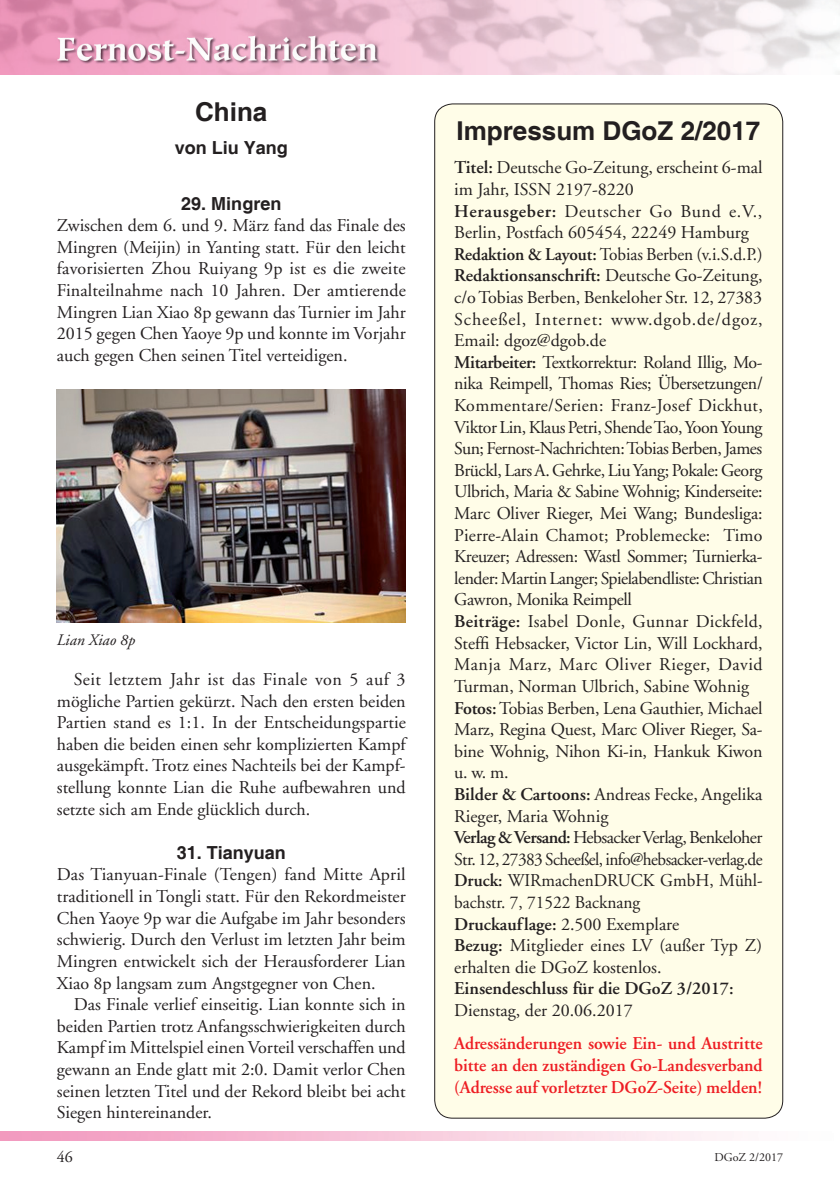
<style>
.page{position:relative;width:840px;height:1191px;background:#fff}
.page>*{position:absolute;margin:0;border:0;box-sizing:border-box;transform-origin:0 0}
.t1{font:700 26px "Helvetica";color:#231f20}
.t2{font:18px/21.6px "Adobe Garamond";color:#231f20;text-align:justify}
.t3{font:600 18px/22px "Adobe Garamond";color:#ee1d23;text-align:justify}
.t4{font:600 18px "Adobe Garamond";color:#231f20}
.t5{font:700 18px "Helvetica";color:#231f20}
.t6{font:italic 16px "Adobe Garamond";color:#231f20}
.t7{font:16px "Adobe Garamond";color:#231f20}
.t8{font:12px "Adobe Garamond";color:#231f20}
.s1{font-weight:600}
</style>
<div class="page">
<img style="left:0;top:0;width:839px;height:75px">
<img style="left:57px;top:389px;width:348px;height:233px">
<div style="left:434px;top:104px;width:348px;height:1014px;background:#fffde8;border-radius:18px"></div>
<h1 class="t1" style="left:195px;top:96px;width:74px">China</h1>
<p class="t5" style="left:175px;top:137px;width:115px">von Liu Yang</p>
<p class="t5" style="left:181px;top:192px;width:102px">29. Mingren</p>
<p class="t2" style="left:57px;top:215px;width:350px">Zwischen dem 6. und 9. März fand das Finale des Mingren (Meijin) in Yanting statt. Für den leicht favorisierten Zhou Ruiyang 9p ist es die zweite Finalteilnahme nach 10 Jahren. Der amtierende Mingren Lian Xiao 8p gewann das Turnier im Jahr 2015 gegen Chen Yaoye 9p und konnte im Vorjahr auch gegen Chen seinen Titel verteidigen.</p>
<p class="t6" style="left:57px;top:631px;width:80px">Lian Xiao 8p</p>
<p class="t2" style="left:57px;top:669px;width:350px;text-indent:17px">Seit letztem Jahr ist das Finale von 5 auf 3 mögliche Partien gekürzt. Nach den ersten beiden Partien stand es 1:1. In der Entscheidungspartie haben die beiden einen sehr komplizierten Kampf ausgekämpft. Trotz eines Nachteils bei der Kampf&shy;stellung konnte Lian die Ruhe aufbewahren und setzte sich am Ende glücklich durch.</p>
<p class="t5" style="left:177px;top:841px;width:111px">31. Tianyuan</p>
<p class="t2" style="left:57px;top:864px;width:350px">Das Tianyuan-Finale (Tengen) fand Mitte April traditionell in Tongli statt. Für den Rekordmeister Chen Yaoye 9p war die Aufgabe im Jahr besonders schwierig. Durch den Verlust im letzten Jahr beim Mingren entwickelt sich der Herausforderer Lian Xiao 8p langsam zum Angstgegner von Chen.</p>
<p class="t2" style="left:57px;top:994px;width:350px;text-indent:17px">Das Finale verlief einseitig. Lian konnte sich in beiden Partien trotz Anfangsschwierigkeiten durch Kampf im Mittelspiel einen Vorteil verschaffen und gewann an Ende glatt mit 2:0. Damit verlor Chen seinen letzten Titel und der Rekord bleibt bei acht Siegen hintereinander.</p>
<h1 class="t1" style="left:456px;top:115px;width:305px">Impressum DGoZ 2/2017</h1>
<p class="t2" style="left:454px;top:157px;width:310px;text-align:left"><span class="s1">Titel:</span> Deutsche Go-Zeitung, erscheint 6-mal im Jahr, ISSN 2197-8220<br><span class="s1">Herausgeber:</span> Deutscher Go Bund e.V., Berlin, Postfach 605454, 22249 Hamburg <span class="s1">Redaktion &amp; Layout:</span> Tobias Berben (v.i.S.d.P.)<br><span class="s1">Redaktionsanschrift:</span> Deutsche Go-Zeitung, c/o Tobias Berben, Benkeloher Str. 12, 27383<br>Scheeßel, Internet: www.dgob.de/dgoz, Email: dgoz@dgob.de<br><span class="s1">Mitarbeiter:</span> Textkorrektur: Roland Illig, Mo&shy;nika Reimpell, Thomas Ries; Übersetzungen/ Kommentare/Serien: Franz-Josef Dickhut, Viktor Lin, Klaus Petri, Shende Tao, Yoon Young Sun; Fernost-Nachrichten: Tobias Berben, James Brückl, Lars A. Gehrke, Liu Yang; Pokale: Georg Ulbrich, Maria &amp; Sabine Wohnig; Kinderseite:<br>Marc Oliver Rieger, Mei Wang; Bundesliga:<br>Pierre-Alain Chamot; Problemecke: Timo Kreuzer; Adressen: Wastl Sommer; Turnierka&shy;lender: Martin Langer; Spielabendliste: Christian Gawron, Monika Reimpell<br><span class="s1">Beiträge:</span> Isabel Donle, Gunnar Dickfeld, Steffi Hebsacker, Victor Lin, Will Lockhard, Manja Marz, Marc Oliver Rieger, David Turman, Norman Ulbrich, Sabine Wohnig <span class="s1">Fotos:</span> Tobias Berben, Lena Gauthier, Michael Marz, Regina Quest, Marc Oliver Rieger, Sa&shy;bine Wohnig, Nihon Ki-in, Hankuk Kiwon u. w. m.<br><span class="s1">Bilder &amp; Cartoons:</span> Andreas Fecke, Angelika Rieger, Maria Wohnig<br><span class="s1">Verlag &amp; Versand:</span> Hebsacker Verlag, Benkeloher Str. 12, 27383 Scheeßel, info@hebsacker-verlag.de <span class="s1">Druck:</span> WIRmachenDRUCK GmbH, Mühl&shy;bachstr. 7, 71522 Backnang<br><span class="s1">Druckauflage:</span> 2.500 Exemplare<br><span class="s1">Bezug:</span> Mitglieder eines LV (außer Typ Z) erhalten die DGoZ kostenlos.</p>
<p class="t4" style="left:454px;top:978px;width:281px">Einsendeschluss für die DGoZ 3/2017:</p>
<p class="t2" style="left:454px;top:1000px;width:180px">Dienstag, der 20.06.2017</p>
<p class="t3" style="left:454px;top:1033px;width:310px">Adressänderungen sowie Ein- und Austritte bitte an den zuständigen Go-Landesverband (Adresse auf vorletzter DGoZ-Seite) melden!</p>
<p class="t7" style="left:57px;top:1148px;width:17px">46</p>
<p class="t8" style="left:714px;top:1151px;width:70px">DGoZ 2/2017</p>
</div>
